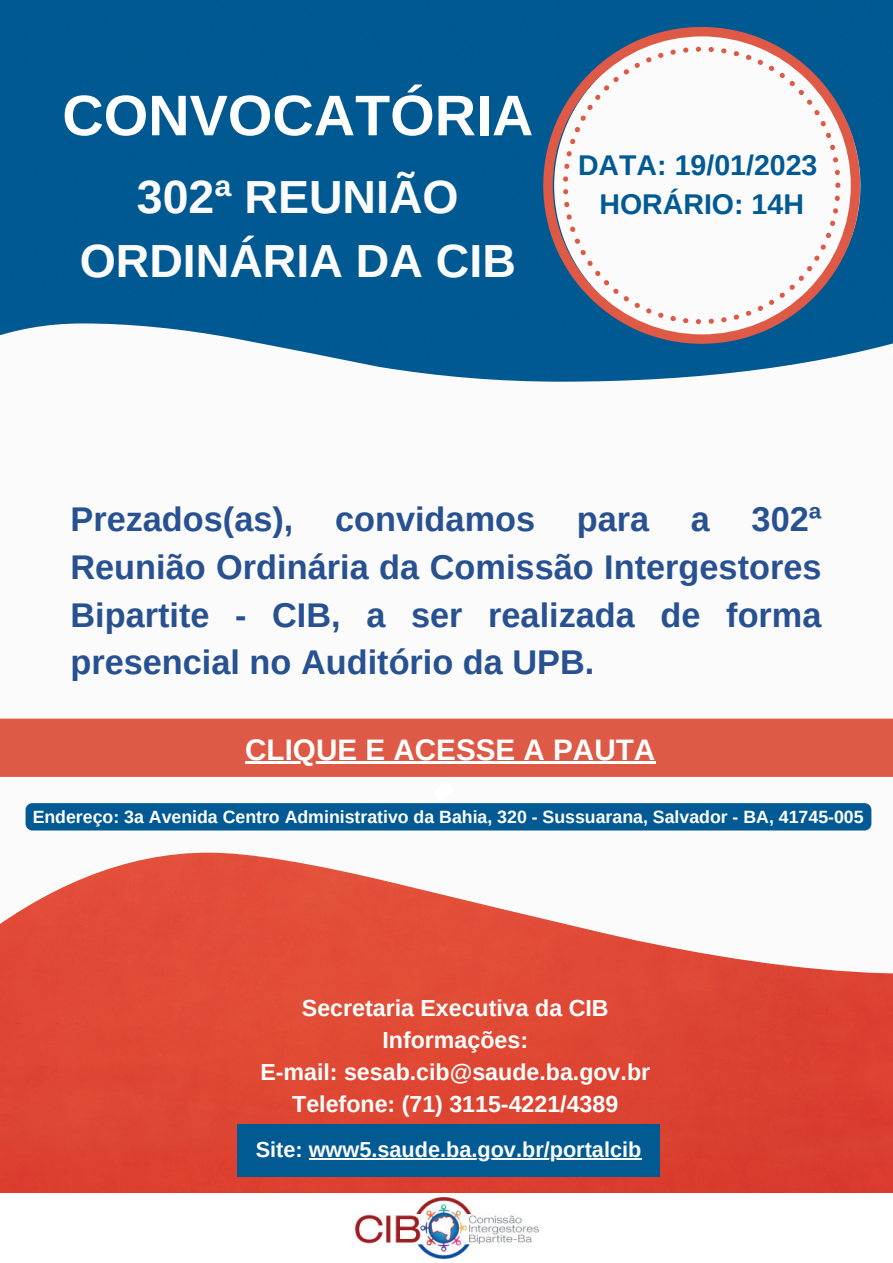
<style>
.page{position:relative;width:893px;height:1263px;background:#fff}
.page>*{position:absolute;margin:0;border:0;box-sizing:border-box;transform-origin:0 0}
.t1{font:700 57.3px "Arimo";color:#fff}
.t2{font:700 46.42px/64.6px "Arimo";color:#fcfbfb;text-align:center}
.t3{font:700 34.28px/47.8px "Arimo";color:#285191;text-align:justify}
.t4{font:700 29.62px "Arimo";color:#fff}
.t5{font:700 28.5px/39.4px "Arimo";color:#015a93;text-align:center}
.t6{font:700 23.17px/32.1px "Arimo";color:#fff;text-align:center}
.t7{font:700 21.67px "Arimo";color:#fcfbfb}
.t8{font:700 17.7px "Arimo";color:#fff}
</style>
<div class="page">
<img style="left:0;top:0;width:893px;height:1193px">
<img style="left:354px;top:1196px;width:185px;height:63px">
<svg style="left:0;top:915px;width:893px;height:59px;fill:#e24d38"></svg>
<div style="left:0;top:678px;width:893px;height:86px;background:#fcfbfb"></div>
<div style="left:237px;top:1124px;width:423px;height:52px;background:#025a93"></div>
<div style="left:120px;top:385px;width:773px;height:308px;background:#fcfbfb"></div>
<svg style="left:0;top:496px;width:268px;height:223px"></svg>
<svg style="left:0;top:444px;width:120px;height:52px"></svg>
<div style="left:0;top:719px;width:893px;height:7px;background:#df5a46"></div>
<hr style="left:309px;top:1158px;width:332px;height:2px;background:#fcfbfb">
<svg style="left:0;top:323px;width:893px;height:62px;fill:#005992"></svg>
<svg style="left:0;top:340px;width:318px;height:104px"></svg>
<div style="left:14px;top:334px;width:126px;height:33px;background:#fcfbfb;border-radius:3px"></div>
<div style="left:834px;top:359px;width:59px;height:31px;background:#fcfbfb"></div>
<div style="left:788px;top:372px;width:92px;height:22px;background:#fcfbfb;border-radius:2px"></div>
<svg style="left:543px;top:27px;width:317px;height:317px;background:#4f6d8e"></svg>
<svg style="left:563px;top:47px;width:277px;height:277px"></svg>
<svg style="left:0;top:726px;width:893px;height:189px"></svg>
<h1 class="t1" style="left:62px;top:83px;width:472px">CONVOCATÓRIA</h1>
<h2 class="t2" style="left:80px;top:164px;width:438px">302ª REUNIÃO<br>ORDINÁRIA DA CIB</h2>
<p class="t5" style="left:578px;top:145px;width:241px">DATA: 19/01/2023<br>HORÁRIO: 14H</p>
<p class="t3" style="left:70px;top:495px;width:752px">Prezados(as), convidamos para a 302ª Reunião Ordinária da Comissão Intergestores Bipartite - CIB, a ser realizada de forma presencial no Auditório da UPB.</p>
<p class="t4" style="left:245px;top:733px;width:411px">CLIQUE E ACESSE A PAUTA</p>
<p class="t8" style="left:33px;top:807px;width:832px">Endereço: 3a Avenida Centro Administrativo da Bahia, 320 - Sussuarana, Salvador - BA, 41745-005</p>
<p class="t6" style="left:260px;top:992px;width:391px">Secretaria Executiva da CIB<br>Informações:<br>E-mail: sesab.cib@saude.ba.gov.br<br>Telefone: (71) 3115-4221/4389</p>
<p class="t7" style="left:256px;top:1138px;width:387px">Site: www5.saude.ba.gov.br/portalcib</p>
</div>
